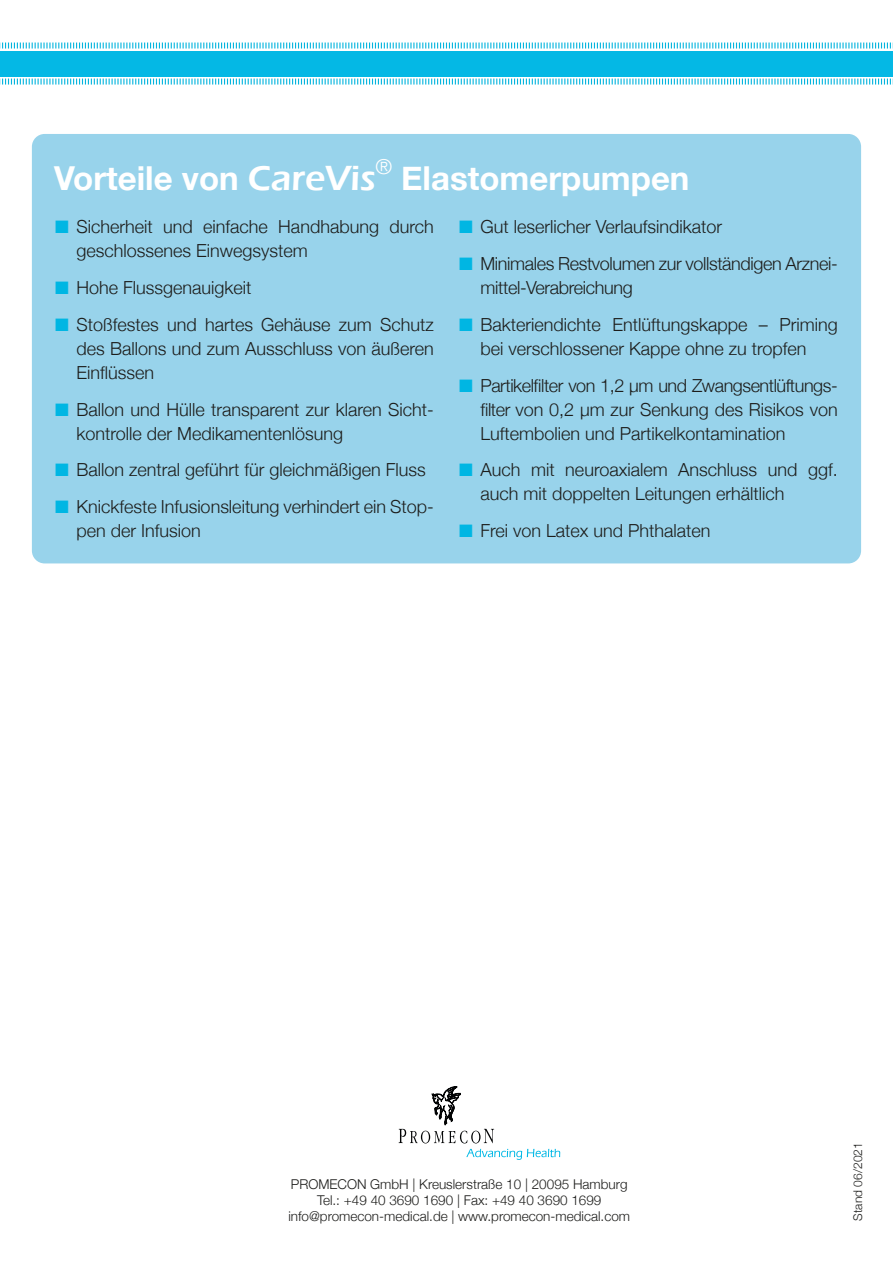
<style>
.page{position:relative;width:893px;height:1263px;background:#fff}
.page>*{position:absolute;margin:0;border:0;box-sizing:border-box;transform-origin:0 0}
.Ü2{font:700 33px "Helvetica Neue";color:#fff}
.Ü2-2{font:300 21px "Helvetica Neue";color:#fff}
.t1{font:300 18px/24px "Helvetica Neue";color:#1d1d1b}
.t2{font:300 18px/24px "Helvetica Neue";letter-spacing:-.02em;color:#1d1d1b}
.t3{font:300 13.5px/16.2px "Helvetica Neue";color:#1d1d1b;text-align:center}
.Glide{font:300 12px "Helvetica Neue";letter-spacing:.01em;color:#1d1d1b}
.s1{font-family:"Eras ITC";font-weight:600;font-size:36px}
.s2{color:#00b6e3}
</style>
<div class="page">
<div style="left:0;top:51px;width:893px;height:26px;background:#04b8e5"></div>
<svg style="left:0;top:42px;width:893px;height:7px"></svg>
<svg style="left:0;top:78px;width:893px;height:7px"></svg>
<svg style="left:399px;top:1086px;width:95px;height:57px"></svg>
<svg style="left:466px;top:1149px;width:94px;height:11px"></svg>
<div style="left:32px;top:134px;width:829px;height:429px;background:#98d3eb;border-radius:13px"></div>
<p class="Ü2" style="left:54px;top:152px;width:323px">Vorteile von <span class="s1">CareVis</span></p>
<p class="Ü2-2" style="left:376px;top:149px;width:18px">®</p>
<p class="Ü2" style="left:401px;top:152px;width:290px">Elastomerpumpen</p>
<p class="t1" style="left:77px;top:213px;width:359px;text-indent:-21px"><span class="s2">■</span> Sicherheit und einfache Handhabung durch geschlossenes Einwegsystem</p>
<p class="t1" style="left:55px;top:274px;width:198px"><span class="s2">■</span> Hohe Flussgenauigkeit</p>
<p class="t1" style="left:77px;top:311px;width:359px;text-align:justify;text-indent:-21px"><span class="s2">■</span> Stoßfestes und hartes Gehäuse zum Schutz des Ballons und zum Ausschluss von äußeren Einflüssen</p>
<p class="t1" style="left:77px;top:396px;width:359px;text-indent:-21px"><span class="s2">■</span> Ballon und Hülle transparent zur klaren Sicht&shy;kontrolle der Medikamentenlösung</p>
<p class="t1" style="left:55px;top:456px;width:372px"><span class="s2">■</span> Ballon zentral geführt für gleichmäßigen Fluss</p>
<p class="t1" style="left:77px;top:493px;width:359px;text-indent:-21px"><span class="s2">■</span> Knickfeste Infusionsleitung verhindert ein Stop&shy;pen der Infusion</p>
<p class="t1" style="left:459px;top:213px;width:264px"><span class="s2">■</span> Gut leserlicher Verlaufsindikator</p>
<p class="t2" style="left:480px;top:250px;width:359px;text-indent:-21px"><span class="s2">■</span> Minimales Restvolumen zur vollständigen Arznei&shy;mittel-Verabreichung</p>
<p class="t1" style="left:459px;top:311px;width:380px;text-align:center"><span class="s2">■</span> Bakteriendichte Entlüftungskappe – Priming bei verschlossener Kappe ohne zu tropfen</p>
<p class="t1" style="left:480px;top:372px;width:359px;text-align:justify;text-indent:-21px"><span class="s2">■</span> Partikelfilter von 1,2 µm und Zwangsentlüftungs&shy;filter von 0,2 µm zur Senkung des Risikos von Luftembolien und Partikelkontamination</p>
<p class="t1" style="left:480px;top:456px;width:359px;text-indent:-21px"><span class="s2">■</span> Auch mit neuroaxialem Anschluss und ggf. auch mit doppelten Leitungen erhältlich</p>
<p class="t1" style="left:459px;top:517px;width:253px"><span class="s2">■</span> Frei von Latex und Phthalaten</p>
<p class="t3" style="left:288px;top:1175px;width:343px">PROMECON GmbH | Kreuslerstraße 10 | 20095 Hamburg<br>Tel.: +49 40 3690 1690 | Fax: +49 40 3690 1699 info@promecon-medical.de | www.promecon-medical.com</p>
<p class="Glide" style="left:848px;top:1221px;width:80px;rotate:-90deg">Stand 06/2021</p>
</div>
